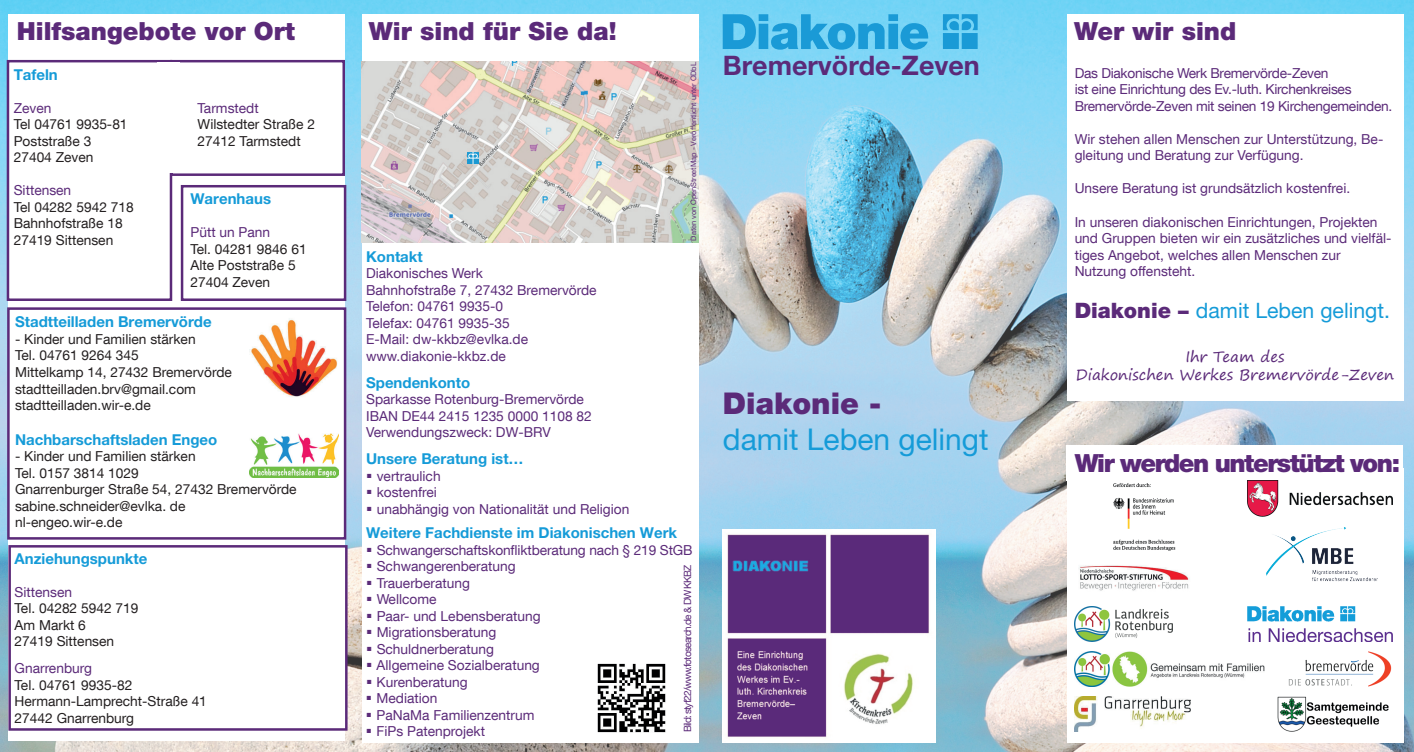
<style>
.page{position:relative;width:1414px;height:752px;background:#fff}
.page>*{position:absolute;margin:0;border:0;box-sizing:border-box;transform-origin:0 0}
.t1{font:30px "Helvetica Neue LT Pro";color:#159bd8}
.t2{font:900 30px "Helvetica Neue LT Pro";color:#5b2a79}
.t3{font:700 26.88px "Helvetica Neue LT Pro";color:#5b2a79}
.t4{font:900 25px "Helvetica Neue LT Pro";color:#5b2a79}
.t5{font:900 25px "Helvetica Neue LT Pro";letter-spacing:-.06em;color:#5b2a79}
.t6{font:21.25px "Helvetica Neue LT Pro";color:#159bd8}
.t7{font:700 15px "Helvetica Neue LT Pro";color:#159bd8}
.t8{font:15px/18px "Segoe Print";color:#5b2a79;text-align:center}
.t9{font:13.75px/16.5px "Helvetica Neue LT Com";color:#5b2a79}
.t10{font:13.75px/16.5px "Helvetica Neue LT Com";color:#231f20}
.t11{font:13.75px/16.5px "Helvetica Neue LT Com";letter-spacing:-.02em;color:#5b2a79}
.t12{font:10px "Helvetica Neue LT Com";letter-spacing:-.075em;color:#5b2a79}
.t13{font:7.5px "Helvetica Neue LT Pro";letter-spacing:-.01em;color:#5b2a79}
.s1{font-weight:900;color:#5b2a79}
</style>
<div class="page">
<img style="left:0;top:0;width:1414px;height:751px">
<img style="left:723px;top:529px;width:212px;height:212px">
<div style="left:362px;top:14px;width:336px;height:95px;background:#fff"></div>
<div style="left:8px;top:14px;width:337px;height:726px;background:#fff"></div>
<div style="left:8px;top:544px;width:340px;height:186px;background:#fff;border:2px solid #5b2a79"></div>
<div style="left:1067px;top:14px;width:336px;height:36px;background:#fff"></div>
<div style="left:362px;top:243px;width:336px;height:498px;background:#fff"></div>
<img style="left:597px;top:663px;width:69px;height:70px">
<div style="left:1067px;top:50px;width:336px;height:350px;background:#fff"></div>
<div style="left:181px;top:185px;width:165px;height:116px;background:#fff;border:2px solid #5b2a79"></div>
<div style="left:7px;top:60px;width:165px;height:241px;background:#fff;border:2px solid #5b2a79"></div>
<div style="left:7px;top:307px;width:339px;height:232px;background:#fff;border:2px solid #5b2a79"></div>
<div style="left:170px;top:60px;width:175px;height:116px;background:#fff;border:2px solid #5b2a79"></div>
<svg style="left:723px;top:14px;width:255px;height:36px;background:#44b4e4"></svg>
<div style="left:1067px;top:467px;width:336px;height:274px;background:#fff"></div>
<div style="left:1066px;top:445px;width:337px;height:35px;background:#fff"></div>
<img style="left:1288px;top:651px;width:104px;height:35px">
<img style="left:1248px;top:480px;width:144px;height:36px">
<img style="left:1078px;top:565px;width:112px;height:26px">
<img style="left:1075px;top:651px;width:189px;height:35px">
<img style="left:1277px;top:696px;width:112px;height:35px">
<img style="left:1075px;top:606px;width:97px;height:35px">
<img style="left:1075px;top:696px;width:116px;height:35px">
<img style="left:362px;top:61px;width:336px;height:181px">
<svg style="left:468px;top:152px;width:11px;height:11px"></svg>
<div style="left:157px;top:62px;width:22px;height:111px;background:#fff"></div>
<img style="left:250px;top:318px;width:87px;height:79px">
<img style="left:250px;top:433px;width:88px;height:44px">
<img style="left:1266px;top:527px;width:112px;height:55px">
<img style="left:1113px;top:483px;width:63px;height:68px">
<img style="left:1247px;top:606px;width:145px;height:35px">
<h3 class="t4" style="left:17px;top:17px;width:280px">Hilfsangebote vor Ort</h3>
<p class="t7" style="left:14px;top:65px;width:46px">Tafeln</p>
<p class="t9" style="left:14px;top:99px;width:39px">Zeven</p>
<p class="t10" style="left:14px;top:116px;width:115px">Tel 04761 9935-81<br>Poststraße 3<br>27404 Zeven</p>
<p class="t9" style="left:14px;top:182px;width:59px">Sittensen</p>
<p class="t10" style="left:14px;top:198px;width:122px">Tel 04282 5942 718<br>Bahnhofstraße 18<br>27419 Sittensen</p>
<p class="t9" style="left:198px;top:99px;width:63px">Tarmstedt</p>
<p class="t10" style="left:198px;top:116px;width:119px">Wilstedter Straße 2<br>27412 Tarmstedt</p>
<p class="t7" style="left:190px;top:190px;width:82px">Warenhaus</p>
<p class="t9" style="left:190px;top:224px;width:81px">Pütt un Pann</p>
<p class="t10" style="left:190px;top:240px;width:118px">Tel. 04281 9846 61<br>Alte Poststraße 5<br>27404 Zeven</p>
<p class="t7" style="left:15px;top:312px;width:198px">Stadtteilladen Bremervörde</p>
<p class="t10" style="left:15px;top:330px;width:218px">- Kinder und Familien stärken<br>Tel. 04761 9264 345<br>Mittelkamp 14, 27432 Bremervörde stadtteilladen.brv@gmail.com stadtteilladen.wir-e.de</p>
<p class="t7" style="left:15px;top:429px;width:204px">Nachbarschaftsladen Engeo</p>
<p class="t10" style="left:15px;top:447px;width:283px">- Kinder und Familien stärken<br>Tel. 0157 3814 1029<br>Gnarrenburger Straße 54, 27432 Bremervörde sabine.schneider@evlka. de<br>nl-engeo.wir-e.de</p>
<p class="t7" style="left:15px;top:548px;width:134px">Anziehungspunkte</p>
<p class="t9" style="left:15px;top:582px;width:59px">Sittensen</p>
<p class="t10" style="left:15px;top:599px;width:125px">Tel. 04282 5942 719<br>Am Markt 6<br>27419 Sittensen</p>
<p class="t9" style="left:15px;top:659px;width:79px">Gnarrenburg</p>
<p class="t10" style="left:15px;top:675px;width:194px">Tel. 04761 9935-82<br>Hermann-Lamprecht-Straße 41<br>27442 Gnarrenburg</p>
<h3 class="t4" style="left:369px;top:17px;width:249px">Wir sind für Sie da!</h3>
<p class="t13" style="left:689px;top:240px;width:180px;rotate:-90deg">Daten von OpenStreetMap - Veröffentlicht unter ODbL</p>
<p class="t7" style="left:366px;top:247px;width:58px">Kontakt</p>
<p class="t9" style="left:366px;top:264px;width:232px">Diakonisches Werk<br>Bahnhofstraße 7, 27432 Bremervörde<br>Telefon: 04761 9935-0<br>Telefax: 04761 9935-35<br>E-Mail: dw-kkbz@evlka.de www.diakonie-kkbz.de</p>
<p class="t7" style="left:366px;top:373px;width:106px">Spendenkonto</p>
<p class="t9" style="left:366px;top:390px;width:227px">Sparkasse Rotenburg-Bremervörde<br>IBAN DE44 2415 1235 0000 1108 82<br>Verwendungszweck: DW-BRV</p>
<p class="t7" style="left:366px;top:449px;width:159px">Unsere Beratung ist…</p>
<p class="t9" style="left:377px;top:467px;width:254px">vertraulich<br>kostenfrei<br>unabhängig von Nationalität und Religion</p>
<p class="t7" style="left:366px;top:523px;width:313px">Weitere Fachdienste im Diakonischen Werk</p>
<p class="t9" style="left:377px;top:540px;width:317px">Schwangerschaftskonfliktberatung nach § 219 StGB<br>Schwangerenberatung<br>Trauerberatung<br>Wellcome<br>Paar- und Lebensberatung<br>Migrationsberatung<br>Schuldnerberatung<br>Allgemeine Sozialberatung<br>Kurenberatung<br>Mediation<br>PaNaMa Familienzentrum<br>FiPs Patenprojekt</p>
<p class="t12" style="left:681px;top:732px;width:169px;rotate:-90deg">Bild: styf22/www.fotosearch.de &amp; DW KKBZ</p>
<h2 class="t3" style="left:723px;top:49px;width:258px">Bremervörde-Zeven</h2>
<h1 class="t2" style="left:723px;top:385px;width:160px">Diakonie -</h1>
<h1 class="t1" style="left:723px;top:421px;width:267px">damit Leben gelingt</h1>
<h3 class="t4" style="left:1074px;top:17px;width:164px">Wer wir sind</h3>
<p class="t11" style="left:1075px;top:64px;width:319px">Das Diakonische Werk Bremervörde-Zeven<br>ist eine Einrichtung des Ev.-luth. Kirchenkreises<br>Bremervörde-Zeven mit seinen 19 Kirchengemeinden.</p>
<p class="t9" style="left:1075px;top:130px;width:310px">Wir stehen allen Menschen zur Unterstützung, Be&shy;gleitung und Beratung zur Verfügung.</p>
<p class="t9" style="left:1075px;top:180px;width:277px">Unsere Beratung ist grundsätzlich kostenfrei.</p>
<p class="t9" style="left:1075px;top:213px;width:318px">In unseren diakonischen Einrichtungen, Projekten und Gruppen bieten wir ein zusätzliches und vielfäl&shy;tiges Angebot, welches allen Menschen zur Nutzung offensteht.</p>
<h3 class="t6" style="left:1075px;top:298px;width:317px"><span class="s1">Diakonie –</span> damit Leben gelingt.</h3>
<p class="t8" style="left:1076px;top:347px;width:320px">Ihr Team des<br>Diakonischen Werkes Bremervörde-Zeven</p>
<h3 class="t5" style="left:1075px;top:448px;width:327px">Wir werden unterstützt von:</h3>
</div>
